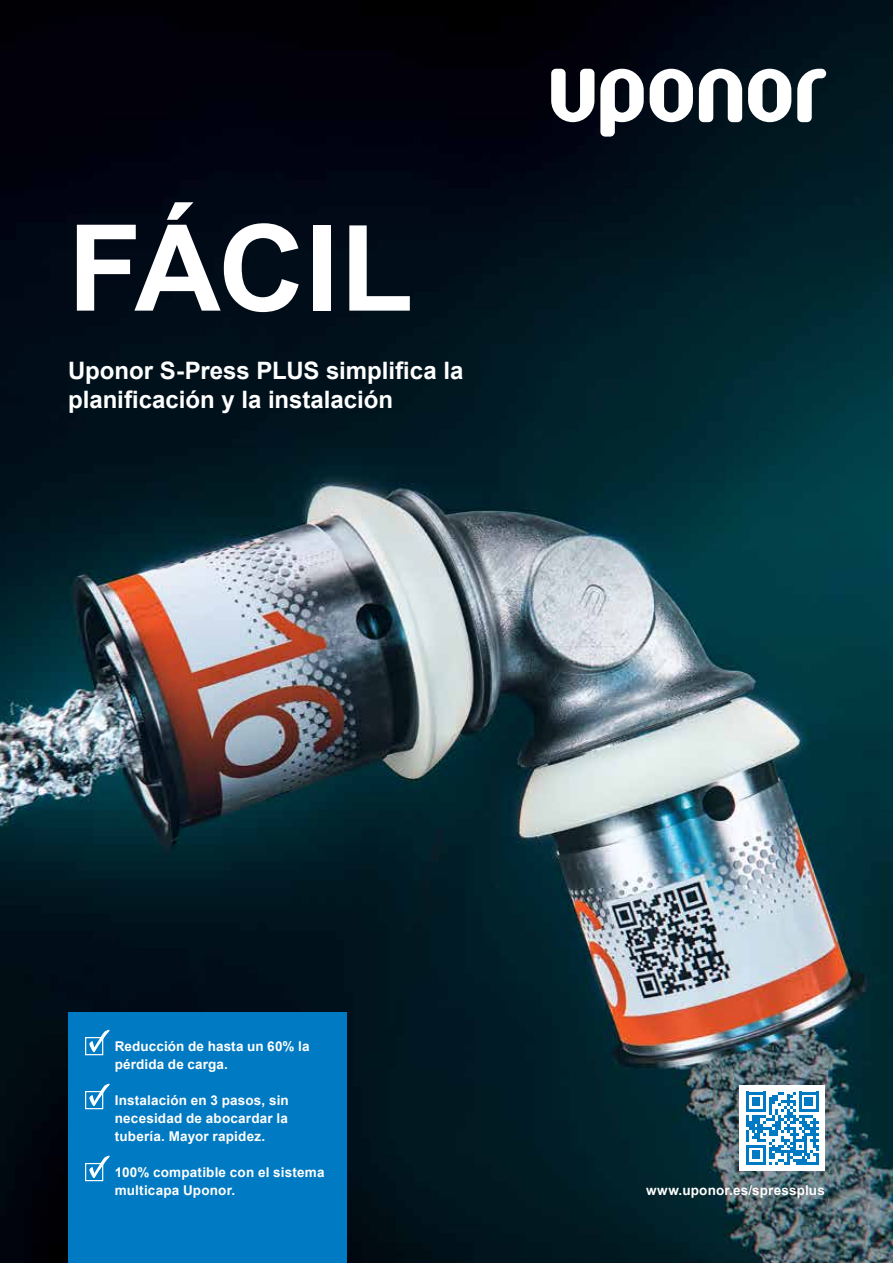
<style>
.page{position:relative;width:893px;height:1263px;background:#fff}
.page>*{position:absolute;margin:0;border:0;box-sizing:border-box;transform-origin:0 0}
.t1{font:700 120px "Arial";letter-spacing:-.01em;color:#fff}
.t2{font:700 24px/28.5px "Arial";color:#fff}
.t3{font:700 13.5px/18px "Arial";letter-spacing:.015em;color:#fff}
</style>
<div class="page">
<img style="left:0;top:0;width:893px;height:1263px">
<div style="left:68px;top:1012px;width:279px;height:251px;background:#007ac2"></div>
<svg style="left:551px;top:69px;width:43px;height:53px"></svg>
<svg style="left:797px;top:69px;width:29px;height:53px"></svg>
<svg style="left:699px;top:69px;width:43px;height:53px"></svg>
<svg style="left:600px;top:69px;width:44px;height:68px"></svg>
<svg style="left:748px;top:69px;width:43px;height:53px"></svg>
<svg style="left:650px;top:69px;width:43px;height:53px"></svg>
<svg style="left:89px;top:1029px;width:21px;height:24px"></svg>
<div style="left:85px;top:1037px;width:18px;height:18px;border:1px solid #fff"></div>
<svg style="left:89px;top:1083px;width:21px;height:23px"></svg>
<div style="left:85px;top:1091px;width:18px;height:18px;border:1px solid #fff"></div>
<svg style="left:89px;top:1155px;width:21px;height:23px"></svg>
<div style="left:85px;top:1163px;width:18px;height:18px;border:1px solid #fff"></div>
<div style="left:740px;top:1086px;width:85px;height:85px;background:#fff"></div>
<svg style="left:746px;top:1092px;width:73px;height:73px"></svg>
<h1 class="t1" style="left:68px;top:184px;width:347px">FÁCIL</h1>
<h2 class="t2" style="left:68px;top:357px;width:397px">Uponor S-Press PLUS simplifica la planificación y la instalación</h2>
<p class="t3" style="left:115px;top:1037px;width:196px">Reducción de hasta un 60% la pérdida de carga.</p>
<p class="t3" style="left:115px;top:1091px;width:175px;text-align:justify">Instalación en 3 pasos, sin necesidad de abocardar la tubería. Mayor rapidez.</p>
<p class="t3" style="left:115px;top:1163px;width:211px">100% compatible con el sistema multicapa Uponor.</p>
<p class="t3" style="left:646px;top:1181px;width:180px">www.uponor.es/spressplus</p>
</div>
